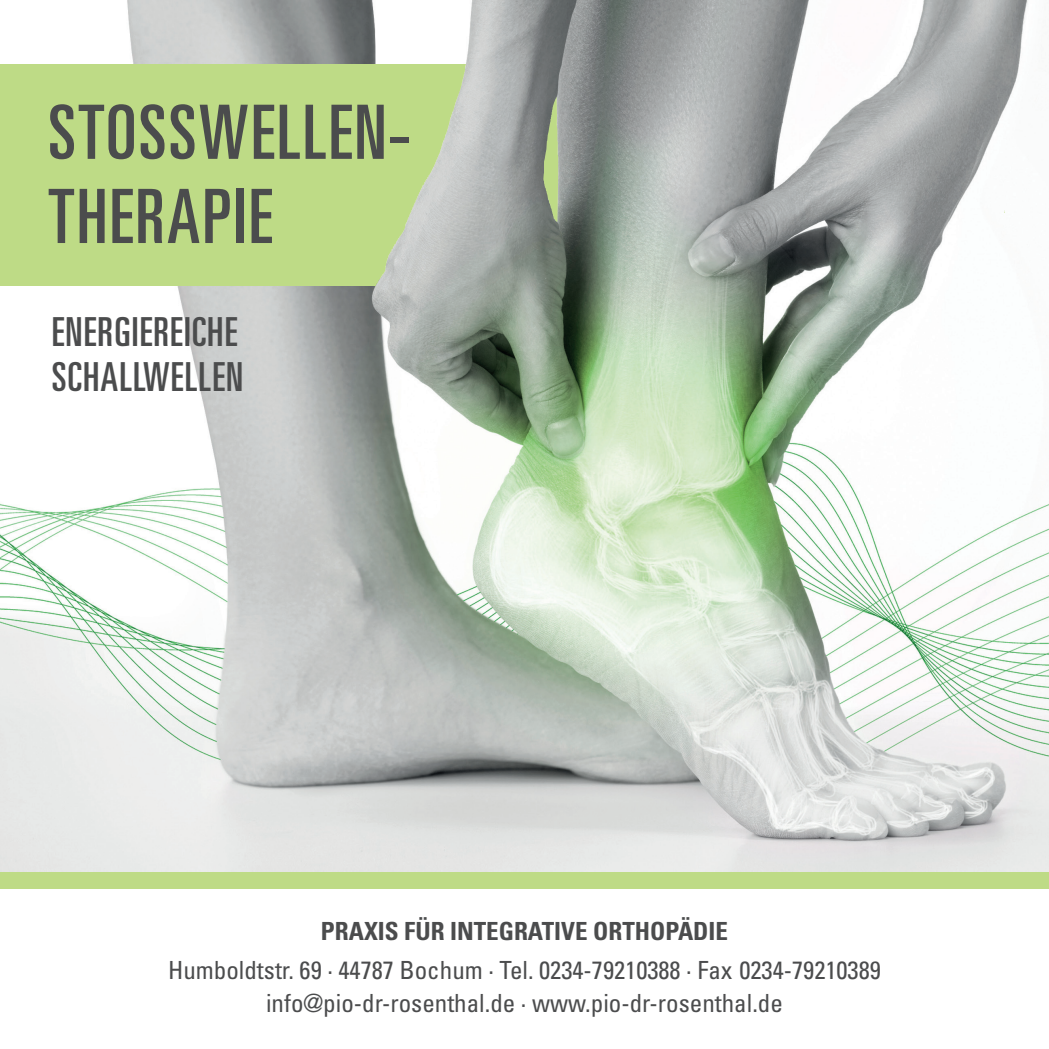
<style>
.page{position:relative;width:1049px;height:1049px;background:#fff}
.page>*{position:absolute;margin:0;border:0;box-sizing:border-box;transform-origin:0 0}
.t1{font:ultra-condensed 75px/84.2px "Univers LT Std";letter-spacing:.03em;color:#4b4c4d}
.t2{font:ultra-condensed 40px/45px "Univers LT Std";letter-spacing:.03em;color:#4b4c4d}
.t3{font:condensed 25px/32.5px "Univers LT Std";color:#4b4c4d;text-align:center}
.t4{font:700 condensed 25px "Univers LT Std";color:#4b4c4d}
</style>
<div class="page">
<img style="left:0;top:0;width:1049px;height:872px">
<svg style="left:0;top:64px;width:565px;height:222px;background:#b7cf8b"></svg>
<svg style="left:836px;top:45px;width:168px;height:168px"></svg>
<svg style="left:882px;top:87px;width:78px;height:89px;background:#a9acac"></svg>
<img style="left:390px;top:0;width:82px;height:254px">
<div style="left:0;top:872px;width:1049px;height:16px;background:#bedb86"></div>
<h1 class="t1" style="left:48px;top:90px;width:364px">STOSSWELLEN-<br>THERAPIE</h1>
<h2 class="t2" style="left:52px;top:309px;width:193px">ENERGIEREICHE<br>SCHALLWELLEN</h2>
<p class="t4" style="left:321px;top:915px;width:409px">PRAXIS FÜR INTEGRATIVE ORTHOPÄDIE</p>
<p class="t3" style="left:168px;top:953px;width:714px">Humboldtstr. 69 · 44787 Bochum · Tel. 0234-79210388 · Fax 0234-79210389 info@pio-dr-rosenthal.de · www.pio-dr-rosenthal.de</p>
</div>
